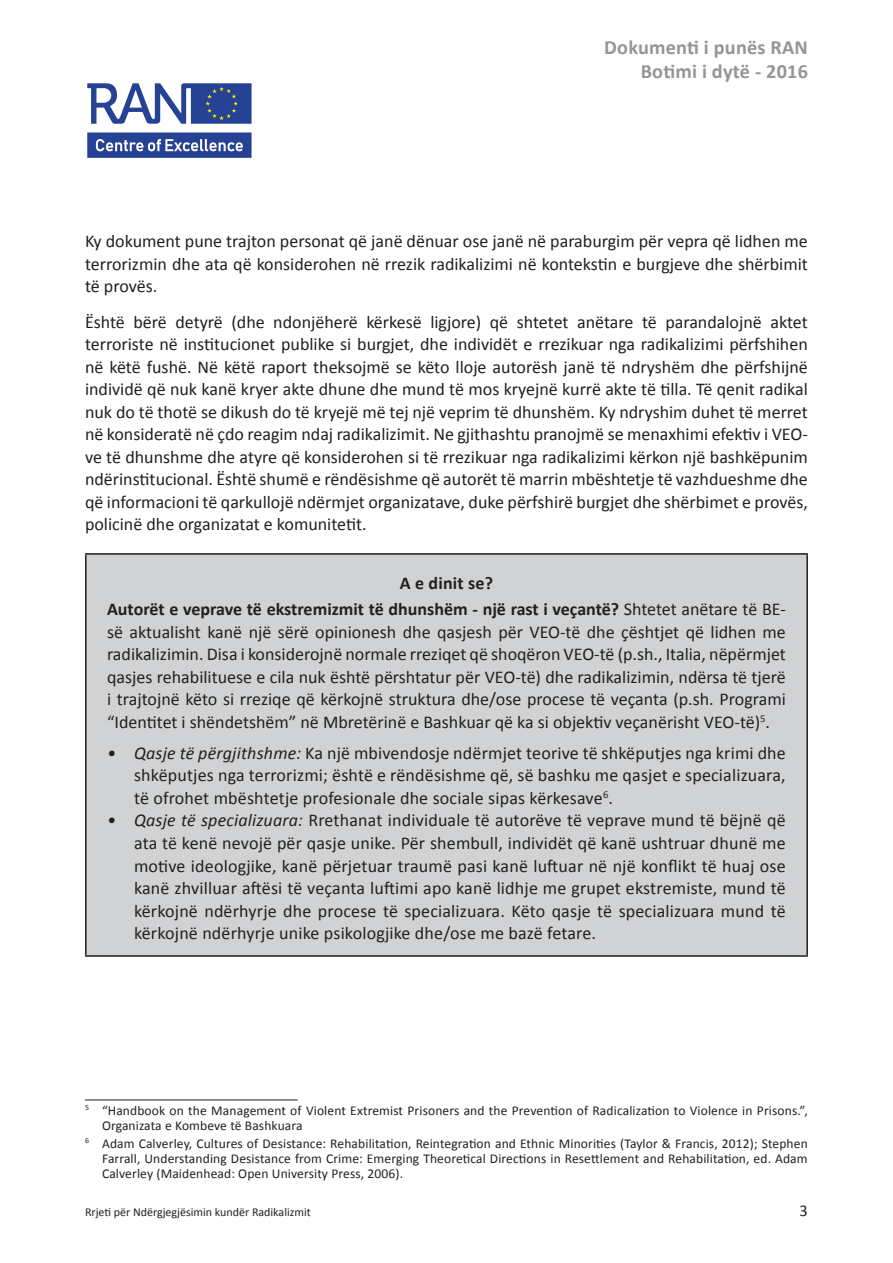
<style>
.page{position:relative;width:893px;height:1263px;background:#fff}
.page>*{position:absolute;margin:0;border:0;box-sizing:border-box;transform-origin:0 0}
.t1{font:700 20.25px/24.8px "Calibri";letter-spacing:.01em;color:#939598;text-align:right}
.t2{font:18px/22.5px "Calibri";color:#231f20;text-align:justify}
.t3{font:700 18px/26.7px "Calibri";color:#231f20;text-align:center}
.t4{font:16.5px "Calibri";color:#231f20}
.t5{font:13.5px/15px "Calibri";letter-spacing:.01em;color:#231f20}
.t6{font:12px "Calibri";color:#231f20}
.s1{font-weight:400}
.s2{font-style:italic}
</style>
<div class="page">
<svg style="left:87px;top:83px;width:165px;height:41px"></svg>
<svg style="left:87px;top:132px;width:165px;height:26px;background:#4d64a8"></svg>
<div style="left:86px;top:554px;width:721px;height:402px;background:#d1d2d4"></div>
<hr style="left:85px;top:553px;width:723px;height:2px;background:#231f20">
<hr style="left:85px;top:555px;width:2px;height:400px;background:#231f20">
<hr style="left:806px;top:555px;width:2px;height:400px;background:#231f20">
<hr style="left:85px;top:955px;width:723px;height:2px;background:#231f20">
<hr style="left:85px;top:1099px;width:213px;height:1px;background:#231f20">
<p class="t1" style="left:604px;top:35px;width:205px">Dokumenti i punës RAN<br>Botimi i dytë - 2016</p>
<p class="t2" style="left:85px;top:230px;width:724px">Ky dokument pune trajton personat që janë dënuar ose janë në paraburgim për vepra që lidhen me terrorizmin dhe ata që konsiderohen në rrezik radikalizimi në kontekstin e burgjeve dhe shërbimit të provës.</p>
<p class="t2" style="left:85px;top:310px;width:724px">Është bërë detyrë (dhe ndonjëherë kërkesë ligjore) që shtetet anëtare të parandalojnë aktet terroriste në institucionet publike si burgjet, dhe individët e rrezikuar nga radikalizimi përfshihen në këtë fushë. Në këtë raport theksojmë se këto lloje autorësh janë të ndryshëm dhe përfshijnë individë që nuk kanë kryer akte dhune dhe mund të mos kryejnë kurrë akte të tilla. Të qenit radikal nuk do të thotë se dikush do të kryejë më tej një veprim të dhunshëm. Ky ndryshim duhet të merret në konsideratë në çdo reagim ndaj radikalizimit. Ne gjithashtu pranojmë se menaxhimi efektiv i VEO&shy;ve të dhunshme dhe atyre që konsiderohen si të rrezikuar nga radikalizimi kërkon një bashkëpunim ndërinstitucional. Është shumë e rëndësishme që autorët të marrin mbështetje të vazhdueshme dhe që informacioni të qarkullojë ndërmjet organizatave, duke përfshirë burgjet dhe shërbimet e provës, policinë dhe organizatat e komunitetit.<sup>5</sup> <sup>6</sup></p>
<p class="t3" style="left:107px;top:569px;width:680px">A e dinit se?<br>Autorët e veprave të ekstremizmit të dhunshëm - një rast i veçantë? <span class="s1">Shtetet anëtare të BE-</span></p>
<p class="t2" style="left:107px;top:621px;width:680px">së aktualisht kanë një sërë opinionesh dhe qasjesh për VEO-të dhe çështjet që lidhen me radikalizimin. Disa i konsiderojnë normale rreziqet që shoqëron VEO-të (p.sh., Italia, nëpërmjet qasjes rehabilituese e cila nuk është përshtatur për VEO-të) dhe radikalizimin, ndërsa të tjerë i trajtojnë këto si rreziqe që kërkojnë struktura dhe/ose procese të veçanta (p.sh. Programi “Identitet i shëndetshëm” në Mbretërinë e Bashkuar që ka si objektiv veçanërisht VEO-të)<sup>5</sup>.</p>
<p class="t2" style="left:134px;top:742px;width:653px;text-indent:-27px"><span class="s2">• Qasje të përgjithshme:</span> Ka një mbivendosje ndërmjet teorive të shkëputjes nga krimi dhe shkëputjes nga terrorizmi; është e rëndësishme që, së bashku me qasjet e specializuara, të ofrohet mbështetje profesionale dhe sociale sipas kërkesave<sup>6</sup>.</p>
<p class="t2" style="left:134px;top:809px;width:653px;text-indent:-27px"><span class="s2">• Qasje të specializuara:</span> Rrethanat individuale të autorëve të veprave mund të bëjnë që ata të kenë nevojë për qasje unike. Për shembull, individët që kanë ushtruar dhunë me motive ideologjike, kanë përjetuar traumë pasi kanë luftuar në një konflikt të huaj ose kanë zhvilluar aftësi të veçanta luftimi apo kanë lidhje me grupet ekstremiste, mund të kërkojnë ndërhyrje dhe procese të specializuara. Këto qasje të specializuara mund të kërkojnë ndërhyrje unike psikologjike dhe/ose me bazë fetare.</p>
<p class="t5" style="left:102px;top:1103px;width:707px;text-indent:-17px"><sup>5</sup> “Handbook on the Management of Violent Extremist Prisoners and the Prevention of Radicalization to Violence in Prisons.”,<br>Organizata e Kombeve të Bashkuara</p>
<p class="t5" style="left:102px;top:1136px;width:707px;text-align:justify;text-indent:-17px"><sup>6</sup> Adam Calverley, Cultures of Desistance: Rehabilitation, Reintegration and Ethnic Minorities (Taylor &amp; Francis, 2012); Stephen Farrall, Understanding Desistance from Crime: Emerging Theoretical Directions in Resettlement and Rehabilitation, ed. Adam Calverley (Maidenhead: Open University Press, 2006).</p>
<p class="t6" style="left:85px;top:1204px;width:227px">Rrjeti për Ndërgjegjësimin kundër Radikalizmit</p>
<p class="t4" style="left:800px;top:1200px;width:10px">3</p>
</div>
